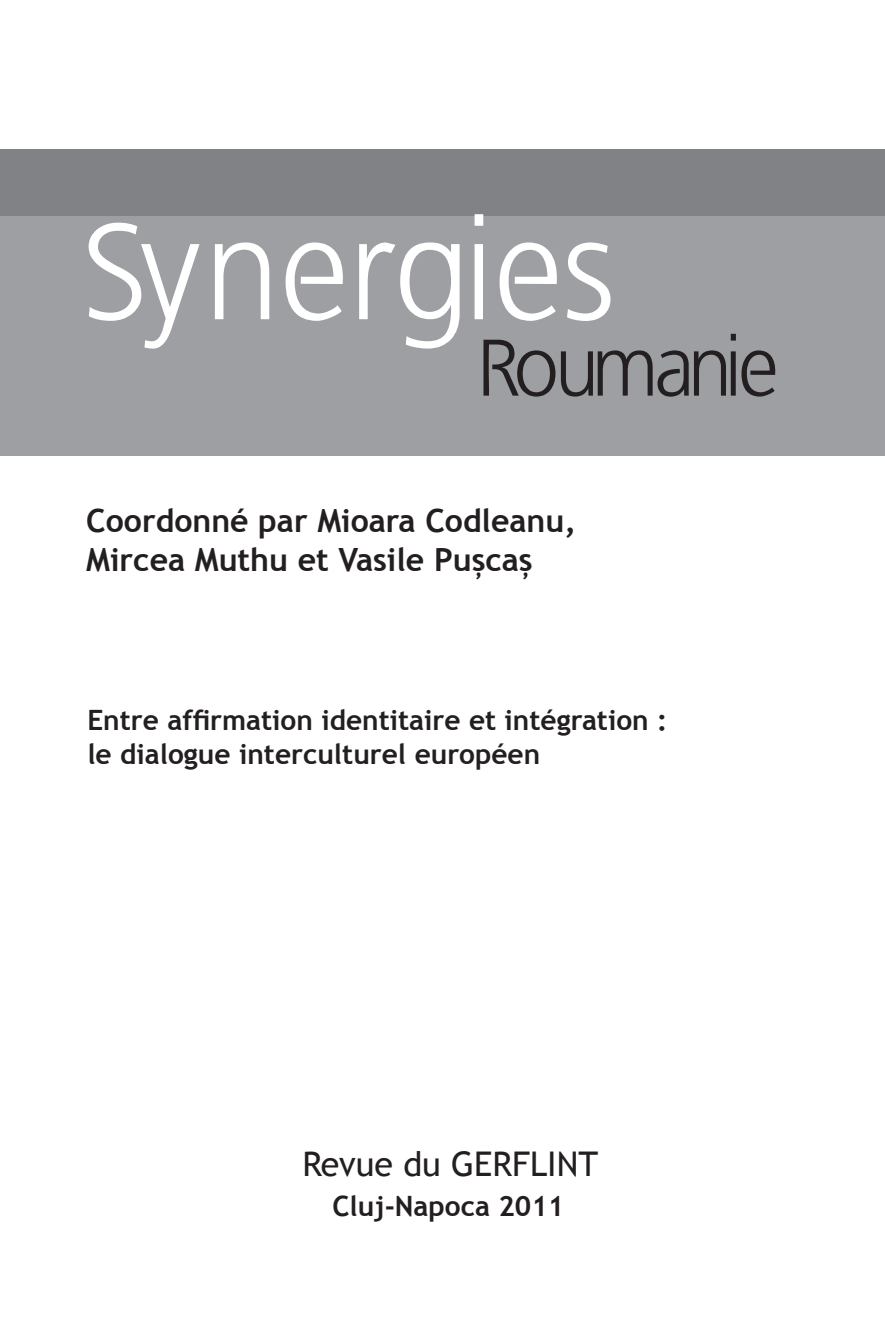
<style>
.page{position:relative;width:885px;height:1338px;background:#fff}
.page>*{position:absolute;margin:0;border:0;box-sizing:border-box;transform-origin:0 0}
.t1{font:135.8px "Bastardus Sans";color:#fff}
.t2{font:80px "Bastardus Sans";letter-spacing:-.085em;color:#231f20}
.t3{font:34px "Trebuchet MS";color:#231f20}
.t4{font:700 32px "Trebuchet MS";color:#231f20}
.Normalny{font:700 28px "Trebuchet MS";color:#231f20}
</style>
<div class="page">
<div style="left:0;top:187px;width:884px;height:269px;background:#9d9fa2"></div>
<div style="left:0;top:149px;width:884px;height:66px;background:#808285"></div>
<p class="t1" style="left:81px;top:194px;width:536px">Synergies</p>
<p class="t2" style="left:476px;top:322px;width:303px">Roumanie</p>
<p class="t4" style="left:86px;top:501px;width:491px">Coordonné par Mioara Codleanu,</p>
<p class="t4" style="left:86px;top:539px;width:448px">Mircea Muthu et Vasile Pușcaș</p>
<p class="Normalny" style="left:87px;top:703px;width:581px">Entre affirmation identitaire et intégration :</p>
<p class="Normalny" style="left:87px;top:737px;width:454px">le dialogue interculturel européen</p>
<p class="t3" style="left:302px;top:1144px;width:297px">Revue du GERFLINT</p>
<p class="Normalny" style="left:332px;top:1188px;width:233px">Cluj-Napoca 2011</p>
</div>
